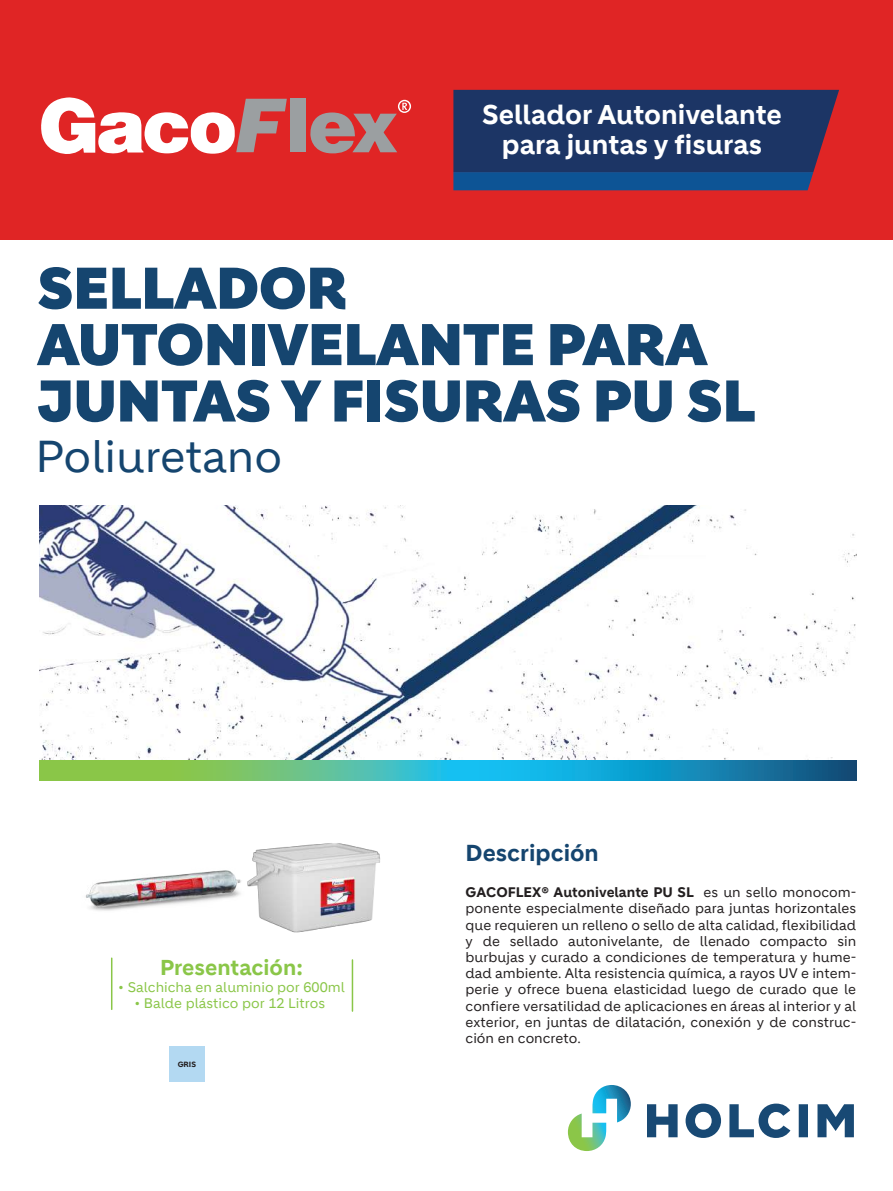
<style>
.page{position:relative;width:893px;height:1191px;background:#fff}
.page>*{position:absolute;margin:0;border:0;box-sizing:border-box;transform-origin:0 0}
.t1{font:900 57px/56.4px "Holcim Headline";color:#15456f}
.t2{font:43.5px "Holcim";color:#15456f}
.t3{font:700 26.4px/29.8px "Holcim";color:#fff;text-align:center}
.t4{font:700 22.5px "Holcim";color:#15456f}
.t5{font:700 21px "Holcim";color:#8ac648}
.t6{font:13.5px/16.2px "Holcim";color:#231f20;text-align:justify}
.t7{font:13.5px "Holcim";color:#8ac648}
.t8{font:700 7.35px "Holcim";color:#231f20}
.s1{font-weight:700}
</style>
<div class="page">
<img style="left:40px;top:505px;width:816px;height:255px">
<svg style="left:647px;top:1103px;width:207px;height:35px"></svg>
<svg style="left:568px;top:1085px;width:63px;height:66px"></svg>
<hr style="left:111px;top:958px;width:1px;height:51px;background:#8ac648">
<hr style="left:352px;top:960px;width:1px;height:51px;background:#8ac648">
<div style="left:0;top:0;width:893px;height:240px;background:#e02525"></div>
<svg style="left:41px;top:97px;width:246px;height:57px"></svg>
<div style="left:290px;top:99px;width:15px;height:53px;background:#9b9fa1"></div>
<svg style="left:310px;top:100px;width:101px;height:54px"></svg>
<svg style="left:40px;top:760px;width:816px;height:20px;background:#40ab9e"></svg>
<div style="left:170px;top:1046px;width:35px;height:35px;background:#b3d9f2"></div>
<img style="left:85px;top:871px;width:132px;height:87px">
<svg style="left:453px;top:90px;width:386px;height:100px;background:#21396a"></svg>
<img style="left:217px;top:843px;width:163px;height:90px">
<h3 class="t3" style="left:482px;top:100px;width:301px">Sellador Autonivelante para juntas y fisuras</h3>
<h1 class="t1" style="left:37px;top:261px;width:720px">SELLADOR<br>AUTONIVELANTE PARA<br>JUNTAS Y FISURAS PU SL</h1>
<h2 class="t2" style="left:35px;top:432px;width:248px">Poliuretano</h2>
<h3 class="t5" style="left:160px;top:955px;width:144px">Presentación:</h3>
<p class="t7" style="left:118px;top:979px;width:228px">• Salchicha en aluminio por 600ml</p>
<p class="t7" style="left:134px;top:995px;width:192px">• Balde plástico por 12 Litros</p>
<p class="t8" style="left:178px;top:1060px;width:20px">GRIS</p>
<h3 class="t4" style="left:466px;top:840px;width:135px">Descripción</h3>
<p class="t6" style="left:466px;top:884px;width:392px"><span class="s1">GACOFLEX® Autonivelante PU SL</span> es un sello monocom&shy;ponente especialmente diseñado para juntas horizontales que requieren un relleno o sello de alta calidad, flexibilidad y de sellado autonivelante, de llenado compacto sin burbujas y curado a condiciones de temperatura y hume&shy;dad ambiente. Alta resistencia química, a rayos UV e intem&shy;perie y ofrece buena elasticidad luego de curado que le confiere versatilidad de aplicaciones en áreas al interior y al exterior, en juntas de dilatación, conexión y de construc&shy;ción en concreto.</p>
</div>
